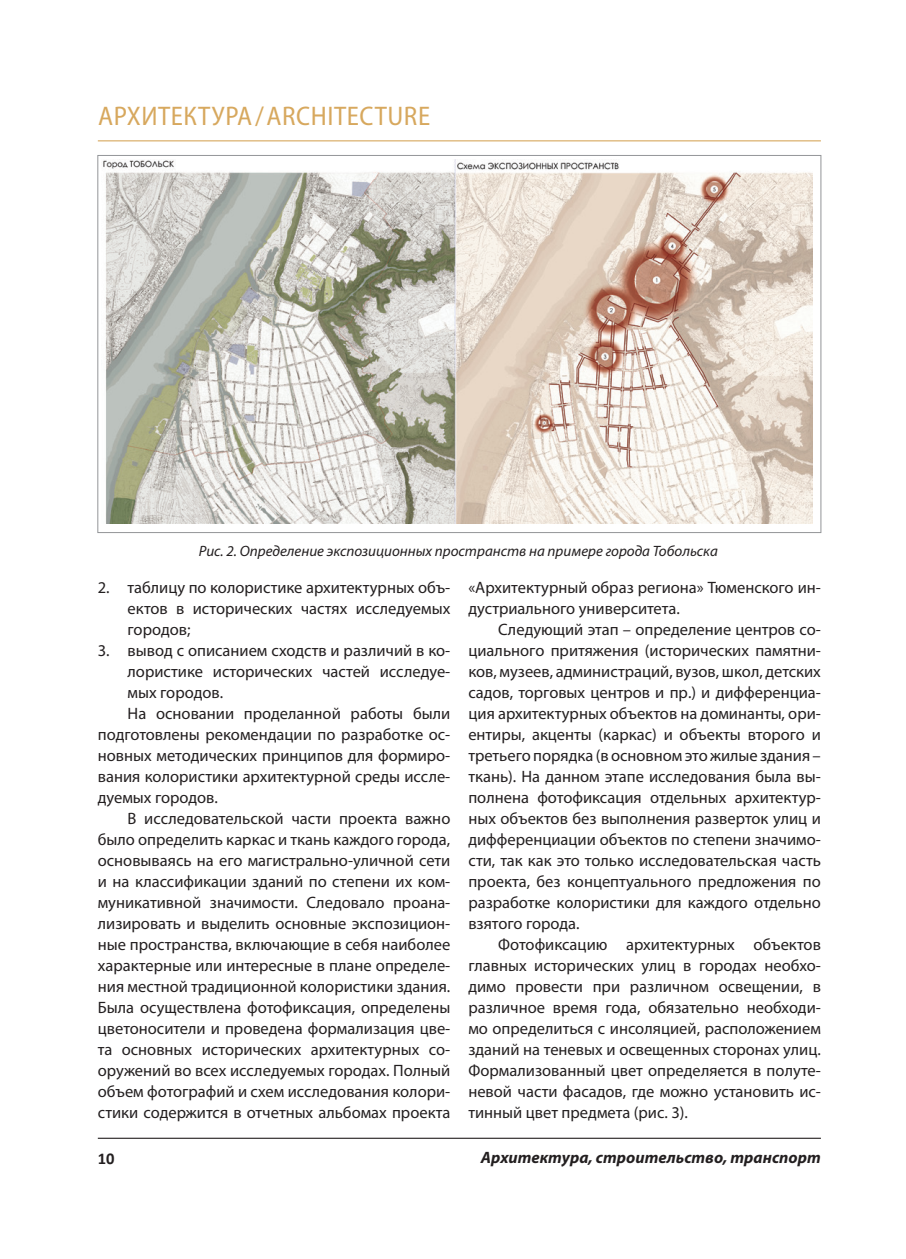
<style>
.page{position:relative;width:906px;height:1259px;background:#fff}
.page>*{position:absolute;margin:0;border:0;box-sizing:border-box;transform-origin:0 0}
.Заголовок{font:semi-condensed 27px "Myriad Pro";letter-spacing:.02em;color:#d7a85e}
.Текст_статей{font:16.5px/21px "Myriad Pro";color:#231f20;text-align:justify}
.t1{font:italic 700 16.5px "Myriad Pro";color:#231f20}
.t2{font:700 16.5px "Calibri";color:#231f20}
.Подпись_фото{font:italic 15px "Myriad Pro";color:#231f20}
</style>
<div class="page">
<hr style="left:98px;top:140px;width:723px;height:1px;background:#d7a85e">
<hr style="left:98px;top:1137px;width:723px;height:1px;background:#231f20">
<img style="left:103px;top:159px;width:709px;height:365px">
<p class="Заголовок" style="left:98px;top:100px;width:333px">АРХИТЕКТУРА/ARCHITECTURE</p>
<p class="Подпись_фото" style="left:199px;top:541px;width:520px">Рис. 2. Определение экспозиционных пространств на примере города Тобольска</p>
<p class="Текст_статей" style="left:128px;top:576px;width:324px;text-indent:-30px">2. таблицу по колористике архитектурных объ&shy;ектов в исторических частях исследуемых городов;</p>
<p class="Текст_статей" style="left:128px;top:639px;width:324px;text-indent:-30px">3. вывод с описанием сходств и различий в ко&shy;лористике исторических частей исследуе&shy;мых городов.</p>
<p class="Текст_статей" style="left:98px;top:702px;width:354px;text-indent:30px">На основании проделанной работы были подготовлены рекомендации по разработке ос&shy;новных методических принципов для формиро&shy;вания колористики архитектурной среды иссле&shy;дуемых городов.</p>
<p class="Текст_статей" style="left:98px;top:807px;width:354px;text-indent:30px">В исследовательской части проекта важно было определить каркас и ткань каждого города, основываясь на его магистрально-уличной сети и на классификации зданий по степени их ком&shy;муникативной значимости. Следовало проана&shy;лизировать и выделить основные экспозицион&shy;ные пространства, включающие в себя наиболее характерные или интересные в плане определе&shy;ния местной традиционной колористики здания.<br>Была осуществлена фотофиксация, определены цветоносители и проведена формализация цве&shy;та основных исторических архитектурных со&shy;оружений во всех исследуемых городах. Полный объем фотографий и схем исследования колори&shy;стики содержится в отчетных альбомах проекта</p>
<p class="Текст_статей" style="left:468px;top:576px;width:354px">«Архитектурный образ региона» Тюменского ин&shy;дустриального университета.</p>
<p class="Текст_статей" style="left:468px;top:618px;width:354px;text-indent:30px">Следующий этап – определение центров со&shy;циального притяжения (исторических памятни&shy;ков, музеев, администраций, вузов, школ, детских садов, торговых центров и пр.) и дифференциа&shy;ция архитектурных объектов на доминанты, ори&shy;ентиры, акценты (каркас) и объекты второго и третьего порядка (в основном это жилые здания – ткань). На данном этапе исследования была вы&shy;полнена фотофиксация отдельных архитектур&shy;ных объектов без выполнения разверток улиц и дифференциации объектов по степени значимо&shy;сти, так как это только исследовательская часть проекта, без концептуального предложения по разработке колористики для каждого отдельно взятого города.</p>
<p class="Текст_статей" style="left:468px;top:933px;width:354px;text-indent:30px">Фотофиксацию архитектурных объектов главных исторических улиц в городах необхо&shy;димо провести при различном освещении, в различное время года, обязательно необходи&shy;мо определиться с инсоляцией, расположением зданий на теневых и освещенных сторонах улиц.<br>Формализованный цвет определяется в полуте&shy;невой части фасадов, где можно установить ис&shy;тинный цвет предмета (рис. 3).</p>
<p class="t2" style="left:98px;top:1148px;width:18px">10</p>
<p class="t1" style="left:481px;top:1146px;width:341px">Архитектура, строительство, транспорт</p>
</div>
